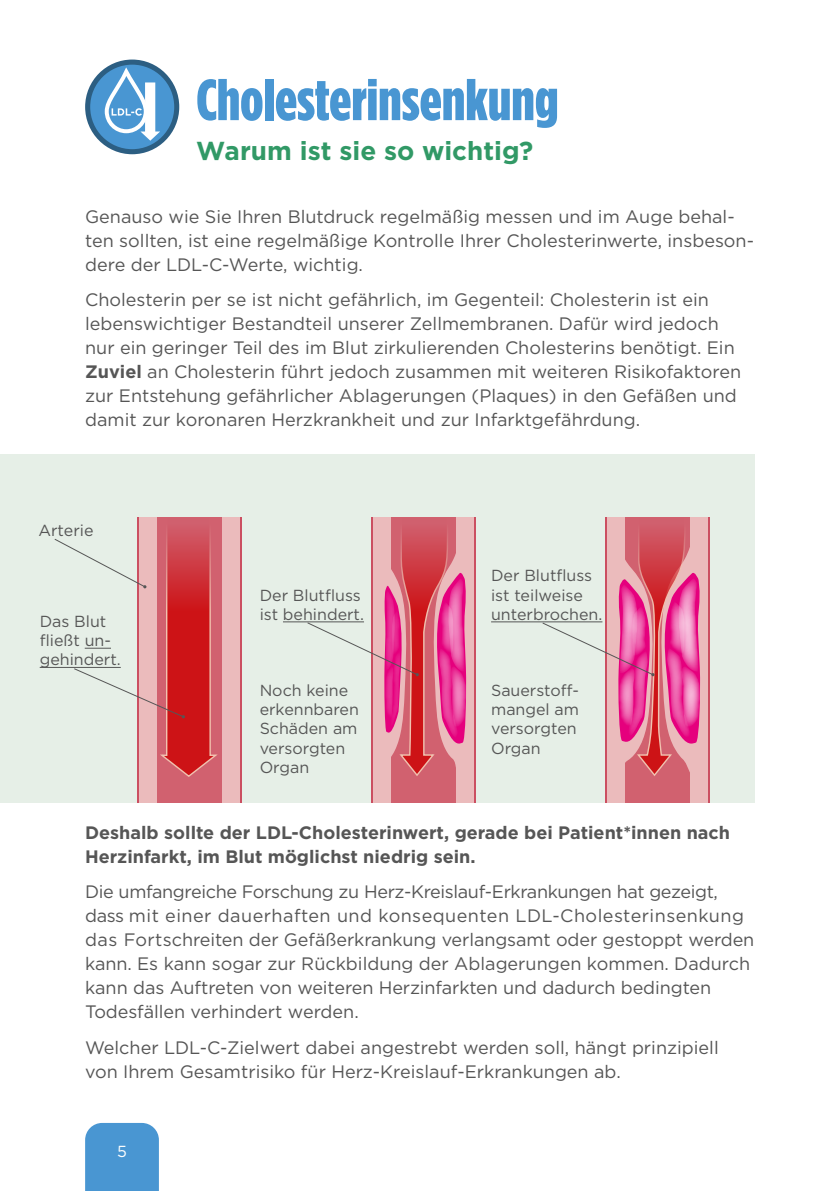
<style>
.page{position:relative;width:840px;height:1191px;background:#fff}
.page>*{position:absolute;margin:0;border:0;box-sizing:border-box;transform-origin:0 0}
.t1{font:900 58px "Gotham Condensed";color:#4996d2}
.t2{font:700 26px "Gotham";color:#319966}
.t3{font:18px/24px "Gotham";color:#565656}
.t4{font:700 18px/24px "Gotham";color:#565656}
.t5{font:16px/19.2px "Gotham";color:#565656}
.t6{font:16px "Gotham";color:#fff}
.s1{font-weight:700}
</style>
<div class="page">
<div style="left:85px;top:1123px;width:74px;height:68px;background:#4996d2"></div>
<div style="left:85px;top:60px;width:94px;height:94px;background:#2c5e82;border-radius:50%"></div>
<div style="left:90px;top:65px;width:84px;height:84px;background:#4996d2;border-radius:50%"></div>
<div style="left:105px;top:70px;width:43px;height:63px;border:4px solid #fff;border-radius:20px"></div>
<svg style="left:111px;top:82px;width:49px;height:59px"></svg>
<div style="left:0;top:454px;width:754px;height:348px;background:#e6efe7"></div>
<div style="left:137px;top:517px;width:105px;height:285px;background:linear-gradient(to bottom,#ebbbbc,#ebbbbc)"></div>
<div style="left:139px;top:517px;width:100px;height:285px;background:#ebbbbc"></div>
<div style="left:157px;top:517px;width:64px;height:285px;background:#d1616f"></div>
<div style="left:371px;top:517px;width:104px;height:285px;background:#ebbbbc"></div>
<div style="left:391px;top:517px;width:64px;height:285px;background:#d1616f"></div>
<div style="left:604px;top:517px;width:105px;height:285px;background:#ebbbbc"></div>
<div style="left:624px;top:517px;width:65px;height:285px;background:#d1616f"></div>
<hr style="left:40px;top:667px;width:81px;height:1px;background:#565656">
<svg style="left:54px;top:517px;width:164px;height:261px"></svg>
<hr style="left:283px;top:621px;width:81px;height:1px;background:#565656">
<svg style="left:307px;top:517px;width:160px;height:266px"></svg>
<hr style="left:491px;top:621px;width:111px;height:1px;background:#565656">
<svg style="left:541px;top:517px;width:160px;height:266px"></svg>
<h1 class="t1" style="left:196px;top:65px;width:363px">Cholesterinsenkung</h1>
<h2 class="t2" style="left:196px;top:136px;width:338px">Warum ist sie so wichtig?</h2>
<p class="t3" style="left:85px;top:204px;width:670px">Genauso wie Sie Ihren Blutdruck regelmäßig messen und im Auge behal&shy;ten sollten, ist eine regelmäßige Kontrolle Ihrer Cholesterinwerte, insbeson&shy;dere der LDL-C-Werte, wichtig.</p>
<p class="t3" style="left:85px;top:288px;width:657px">Cholesterin per se ist nicht gefährlich, im Gegenteil: Cholesterin ist ein lebenswichtiger Bestandteil unserer Zellmembranen. Dafür wird jedoch nur ein geringer Teil des im Blut zirkulierenden Cholesterins benötigt. Ein <span class="s1">Zuviel</span> an Cholesterin führt jedoch zusammen mit weiteren Risikofaktoren zur Entstehung gefährlicher Ablagerungen (Plaques) in den Gefäßen und damit zur koronaren Herzkrankheit und zur Infarktgefährdung.</p>
<p class="t5" style="left:38px;top:520px;width:56px">Arterie</p>
<p class="t5" style="left:40px;top:611px;width:82px">Das Blut fließt un&shy;gehindert.</p>
<p class="t5" style="left:259px;top:585px;width:106px">Der Blutfluss ist behindert.</p>
<p class="t5" style="left:491px;top:566px;width:113px">Der Blutfluss ist teilweise unterbrochen.</p>
<p class="t5" style="left:259px;top:680px;width:101px">Noch keine erkennbaren<br>Schäden am versorgten<br>Organ</p>
<p class="t5" style="left:491px;top:680px;width:89px">Sauerstoff&shy;mangel am versorgten<br>Organ</p>
<p class="t4" style="left:85px;top:820px;width:646px">Deshalb sollte der LDL-Cholesterinwert, gerade bei Patient*innen nach<br>Herzinfarkt, im Blut möglichst niedrig sein.</p>
<p class="t3" style="left:85px;top:879px;width:670px">Die umfangreiche Forschung zu Herz-Kreislauf-Erkrankungen hat gezeigt, dass mit einer dauerhaften und konsequenten LDL-Cholesterinsenkung das Fortschreiten der Gefäßerkrankung verlangsamt oder gestoppt werden kann. Es kann sogar zur Rückbildung der Ablagerungen kommen. Dadurch kann das Auftreten von weiteren Herzinfarkten und dadurch bedingten Todesfällen verhindert werden.</p>
<p class="t3" style="left:85px;top:1034px;width:634px">Welcher LDL-C-Zielwert dabei angestrebt werden soll, hängt prinzipiell von Ihrem Gesamtrisiko für Herz-Kreislauf-Erkrankungen ab.</p>
<p class="t6" style="left:117px;top:1142px;width:11px">5</p>
</div>
